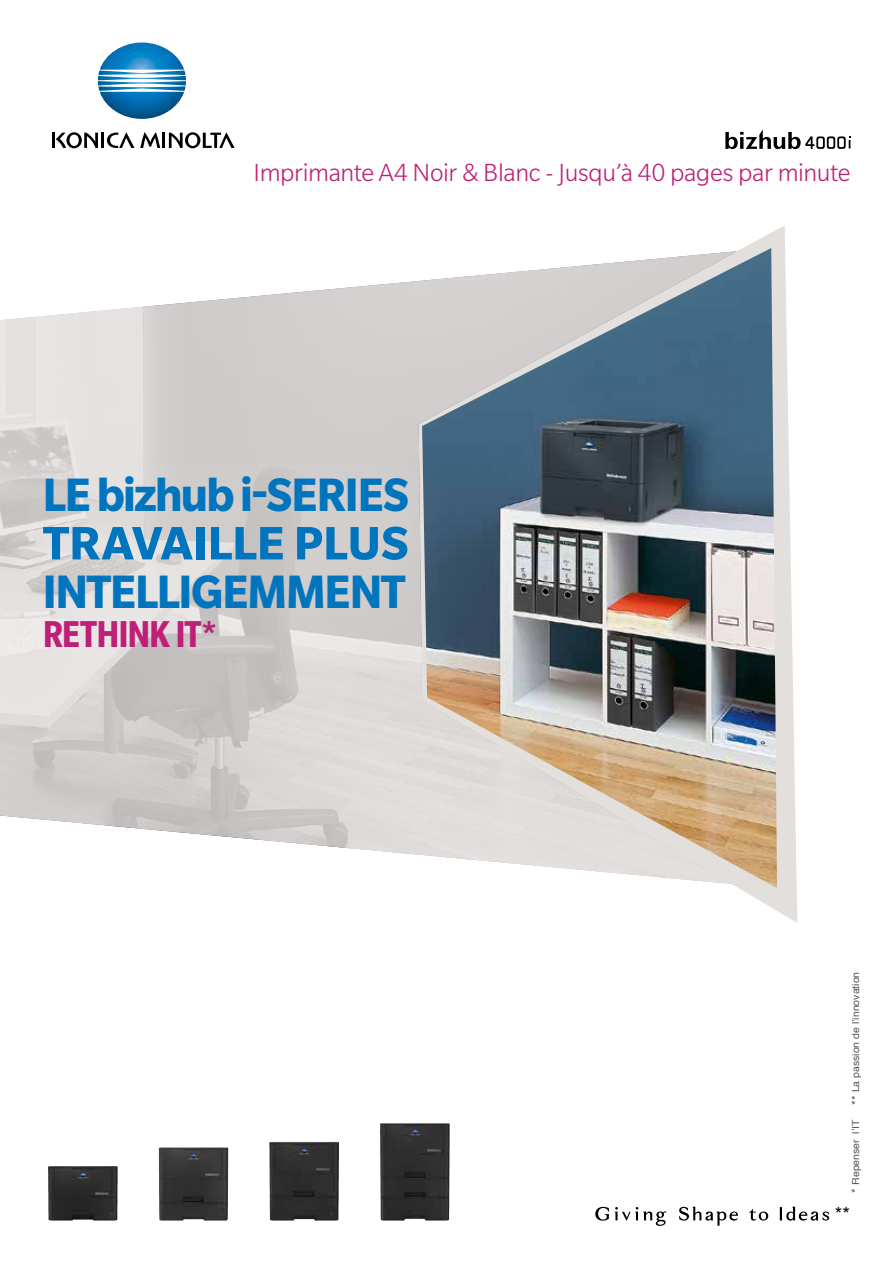
<style>
.page{position:relative;width:893px;height:1263px;background:#fff}
.page>*{position:absolute;margin:0;border:0;box-sizing:border-box;transform-origin:0 0}
.t1{font:700 51px/48.9px "Slate Pro";letter-spacing:-.025em;color:#0075be;text-align:justify;scale:.95 1}
.t2{font:700 condensed 40.8px "Slate Pro";letter-spacing:-.03em;color:#be2078}
.t3{font:300 27px "Slate Pro";letter-spacing:-.015em;color:#be2078}
.t4{font:19.65px "Helvetica";color:#100e09}
.t5{font:9.75px "Helvetica";color:#565656;scale:1.08 1}
.s1{font-size:11.85px}
</style>
<div class="page">
<svg style="left:725px;top:129px;width:125px;height:20px"></svg>
<svg style="left:739px;top:226px;width:58px;height:697px;fill:#e2dfdd"></svg>
<img style="left:732px;top:248px;width:45px;height:640px">
<svg style="left:0;top:251px;width:737px;height:633px"></svg>
<div style="left:0;top:428px;width:459px;height:271px;background:#fff;opacity:.1"></div>
<img style="left:48px;top:1166px;width:70px;height:54px">
<img style="left:269px;top:1142px;width:70px;height:78px">
<img style="left:159px;top:1147px;width:69px;height:73px">
<img style="left:380px;top:1123px;width:70px;height:97px">
<img style="left:98px;top:43px;width:88px;height:76px">
<hr style="left:52px;top:133px;width:3px;height:15px;background:#000">
<hr style="left:101px;top:133px;width:3px;height:15px;background:#000">
<hr style="left:162px;top:133px;width:3px;height:15px;background:#000">
<svg style="left:56px;top:132px;width:42px;height:16px"></svg>
<svg style="left:169px;top:132px;width:66px;height:16px"></svg>
<svg style="left:107px;top:132px;width:53px;height:16px"></svg>
<svg style="left:679px;top:1206px;width:59px;height:20px"></svg>
<svg style="left:780px;top:1206px;width:49px;height:14px"></svg>
<svg style="left:595px;top:1207px;width:71px;height:19px"></svg>
<svg style="left:749px;top:1209px;width:19px;height:12px"></svg>
<p class="t3" style="left:254px;top:159px;width:598px">Imprimante A4 Noir &amp; Blanc - Jusqu’à 40 pages par minute</p>
<h1 class="t1" style="left:43px;top:469px;width:387px">LE bizhub i-SERIES TRAVAILLE PLUS INTELLIGEMMENT</h1>
<h2 class="t2" style="left:43px;top:612px;width:175px">RETHINK IT *</h2>
<p class="t5" style="left:848px;top:1193px;width:206px;rotate:-90deg"><span class="s1">*</span> Repenser l’IT <span class="s1">**</span> La passion de l’innovation</p>
<p class="t4" style="left:835px;top:1199px;width:17px">**</p>
</div>
